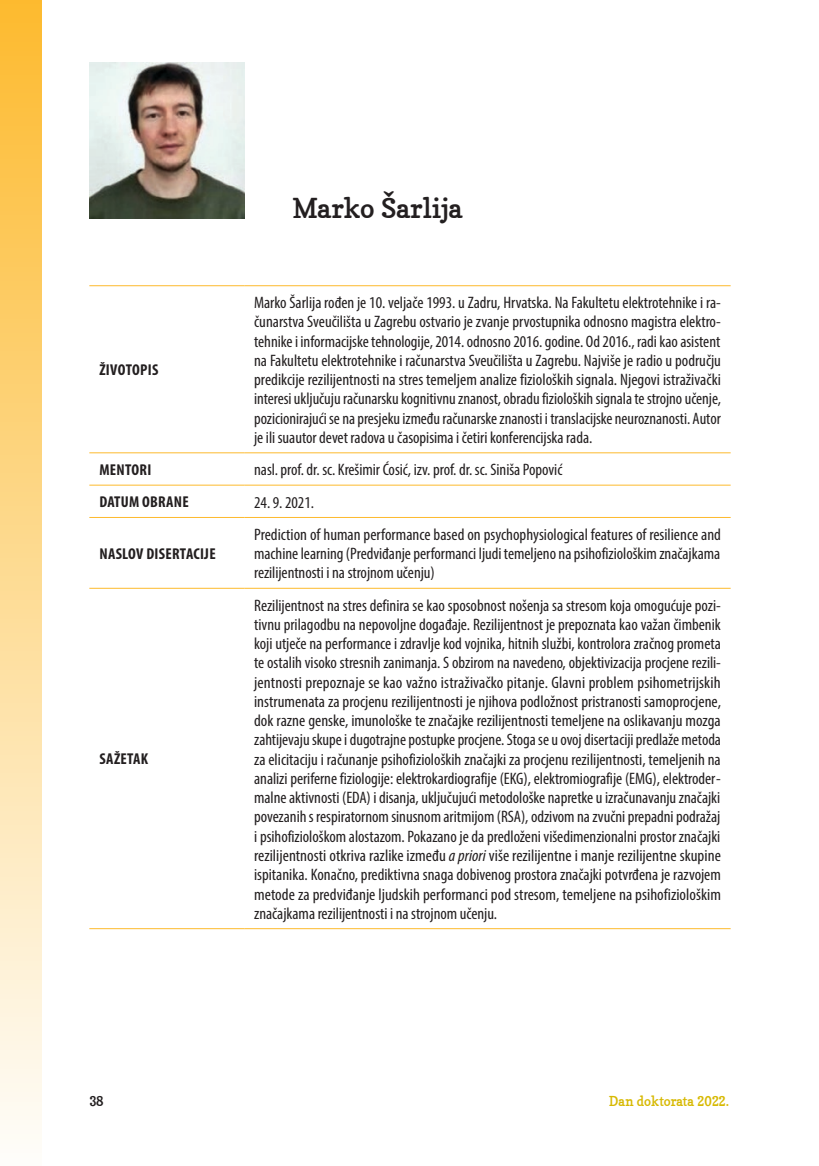
<style>
.page{position:relative;width:819px;height:1166px;background:#fff}
.page>*{position:absolute;margin:0;border:0;box-sizing:border-box;transform-origin:0 0}
.t1{font:31.5px "Morish Serif";color:#231f20}
.t2{font:condensed 16.62px/19.2px "Myriad Pro";color:#231f20;text-align:justify}
.t3{font:700 condensed 15.75px "Myriad Pro";letter-spacing:.02em;color:#231f20}
.t4{font:15.75px "Morish Serif";color:#d7b903;scale:.96 1}
.t5{font:15.75px "Morish Serif";color:#231f20;scale:.96 1}
.s1{font-style:italic}
</style>
<div class="page">
<div style="left:0;top:0;width:41px;height:1166px;background:linear-gradient(to bottom,#fdba2f,#fefdfa)"></div>
<img style="left:89px;top:63px;width:156px;height:155px">
<hr style="left:89px;top:452px;width:155px;height:1px;background:#fdba2d">
<hr style="left:244px;top:452px;width:486px;height:1px;background:#fdba2d">
<hr style="left:89px;top:485px;width:155px;height:1px;background:#fdba2d">
<hr style="left:244px;top:485px;width:486px;height:1px;background:#fdba2d">
<hr style="left:89px;top:517px;width:155px;height:1px;background:#fdba2d">
<hr style="left:244px;top:517px;width:486px;height:1px;background:#fdba2d">
<hr style="left:89px;top:588px;width:155px;height:1px;background:#fdba2d">
<hr style="left:244px;top:588px;width:486px;height:1px;background:#fdba2d">
<hr style="left:244px;top:285px;width:486px;height:1px;background:#fdba2d">
<hr style="left:244px;top:928px;width:486px;height:1px;background:#fdba2d">
<hr style="left:89px;top:285px;width:155px;height:1px;background:#fdba2d">
<hr style="left:89px;top:928px;width:155px;height:1px;background:#fdba2d">
<p class="t3" style="left:99px;top:360px;width:59px">ŽIVOTOPIS</p>
<p class="t1" style="left:293px;top:195px;width:171px">Marko Šarlija</p>
<p class="t2" style="left:254px;top:293px;width:468px">Marko Šarlija rođen je 10. veljače 1993. u Zadru, Hrvatska. Na Fakultetu elektrotehnike i ra&shy;čunarstva Sveučilišta u Zagrebu ostvario je zvanje prvostupnika odnosno magistra elektro&shy;tehnike i informacijske tehnologije, 2014. odnosno 2016. godine. Od 2016., radi kao asistent na Fakultetu elektrotehnike i računarstva Sveučilišta u Zagrebu. Najviše je radio u području predikcije rezilijentnosti na stres temeljem analize fizioloških signala. Njegovi istraživački interesi uključuju računarsku kognitivnu znanost, obradu fizioloških signala te strojno učenje, pozicionirajući se na presjeku između računarske znanosti i translacijske neuroznanosti. Autor je ili suautor devet radova u časopisima i četiri konferencijska rada.</p>
<p class="t3" style="left:99px;top:460px;width:53px">MENTORI</p>
<p class="t2" style="left:254px;top:460px;width:310px">nasl. prof. dr. sc. Krešimir Ćosić, izv. prof. dr. sc. Siniša Popović</p>
<p class="t3" style="left:99px;top:492px;width:91px">DATUM OBRANE</p>
<p class="t2" style="left:254px;top:492px;width:61px">24. 9. 2021.</p>
<p class="t3" style="left:99px;top:544px;width:118px">NASLOV DISERTACIJE</p>
<p class="t3" style="left:99px;top:749px;width:50px">SAŽETAK</p>
<p class="t2" style="left:254px;top:524px;width:468px">Prediction of human performance based on psychophysiological features of resilience and machine learning (Predviđanje performanci ljudi temeljeno na psihofiziološkim značajkama rezilijentnosti i na strojnom učenju)</p>
<p class="t2" style="left:254px;top:595px;width:468px">Rezilijentnost na stres definira se kao sposobnost nošenja sa stresom koja omogućuje pozi&shy;tivnu prilagodbu na nepovoljne događaje. Rezilijentnost je prepoznata kao važan čimbenik koji utječe na performance i zdravlje kod vojnika, hitnih službi, kontrolora zračnog prometa te ostalih visoko stresnih zanimanja. S obzirom na navedeno, objektivizacija procjene rezili&shy;jentnosti prepoznaje se kao važno istraživačko pitanje. Glavni problem psihometrijskih instrumenata za procjenu rezilijentnosti je njihova podložnost pristranosti samoprocjene, dok razne genske, imunološke te značajke rezilijentnosti temeljene na oslikavanju mozga zahtijevaju skupe i dugotrajne postupke procjene. Stoga se u ovoj disertaciji predlaže metoda za elicitaciju i računanje psihofizioloških značajki za procjenu rezilijentnosti, temeljenih na analizi periferne fiziologije: elektrokardiografije (EKG), elektromiografije (EMG), elektroder&shy;malne aktivnosti (EDA) i disanja, uključujući metodološke napretke u izračunavanju značajki povezanih s respiratornom sinusnom aritmijom (RSA), odzivom na zvučni prepadni podražaj i psihofiziološkom alostazom. Pokazano je da predloženi višedimenzionalni prostor značajki rezilijentnosti otkriva razlike između <span class="s1">a priori</span> više rezilijentne i manje rezilijentne skupine ispitanika. Konačno, prediktivna snaga dobivenog prostora značajki potvrđena je razvojem metode za predviđanje ljudskih performanci pod stresom, temeljene na psihofiziološkim značajkama rezilijentnosti i na strojnom učenju.</p>
<p class="t5" style="left:89px;top:1094px;width:16px">38</p>
<p class="t4" style="left:609px;top:1094px;width:127px">Dan doktorata 2022.</p>
</div>
